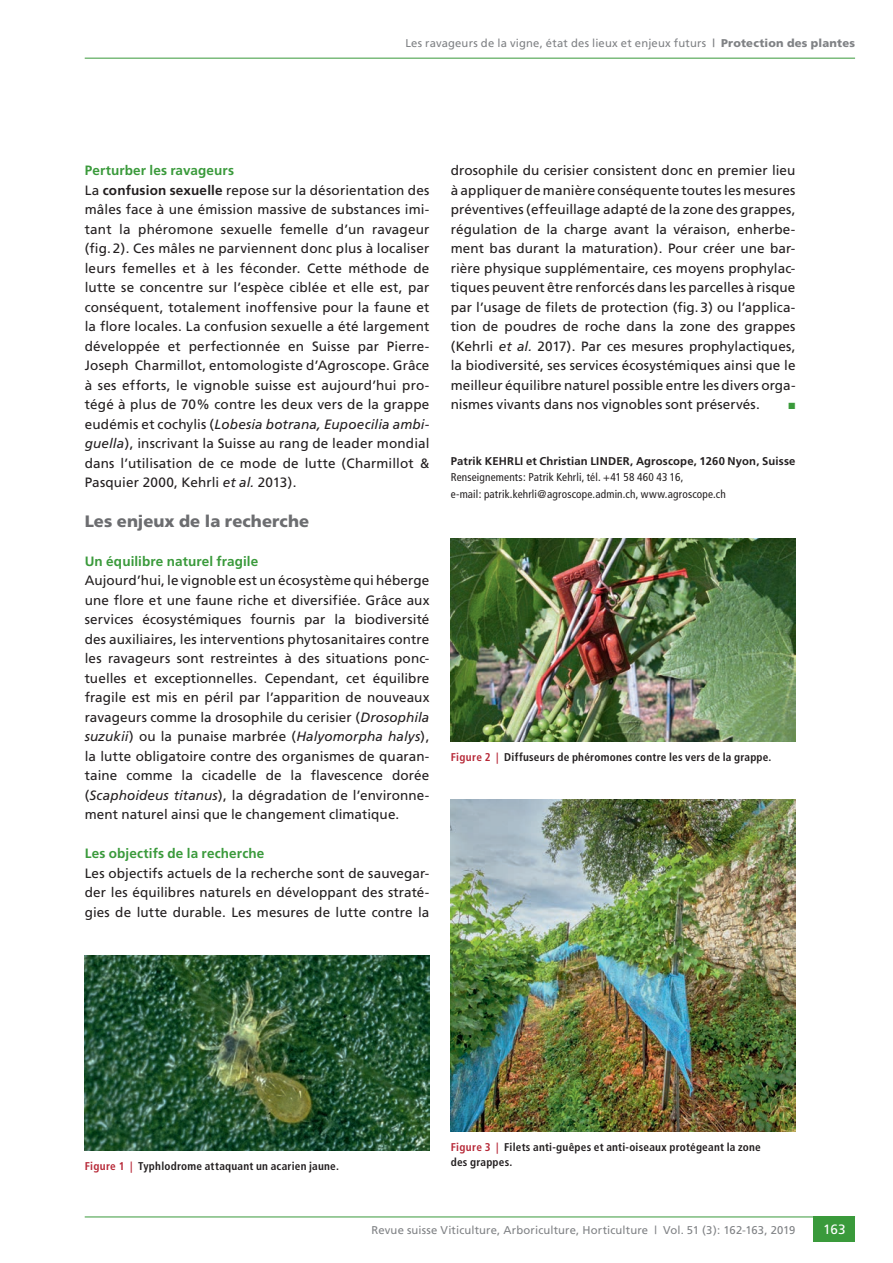
<style>
.page{position:relative;width:893px;height:1263px;background:#fff}
.page>*{position:absolute;margin:0;border:0;box-sizing:border-box;transform-origin:0 0}
.t1{font:900 16.5px "Frutiger";letter-spacing:.005em;color:#6c6d70}
.t2{font:13.5px/19.5px "Frutiger";letter-spacing:.01em;color:#231f20;text-align:justify}
.t3{font:700 13.5px "Frutiger";letter-spacing:.01em;color:#3a9a3b}
.t4{font:13.5px "Frutiger";color:#fff}
.t5{font:700 condensed 11.25px/15px "Frutiger";letter-spacing:.02em;color:#231f20}
.t6{font:11.25px "Frutiger";letter-spacing:.015em;color:#808285}
.t7{font:condensed 11.25px/16.5px "Frutiger";letter-spacing:.015em;color:#231f20}
.t8{font:700 11.25px "Frutiger";letter-spacing:.015em;color:#231f20}
.t9{font:9px "Zapf Dingbats ITC";color:#3a9a3b}
.s1{font-weight:700}
.s2{font-weight:900}
.s3{font-weight:700;color:#3a9a3b}
.s4{font-style:italic}
.s5{color:#b72837}
</style>
<div class="page">
<hr style="left:85px;top:58px;width:769px;height:1px;background:#3a9a3b">
<hr style="left:85px;top:1216px;width:769px;height:1px;background:#3a9a3b">
<div style="left:813px;top:1216px;width:41px;height:25px;background:#3a9a3b"></div>
<img style="left:85px;top:955px;width:344px;height:195px">
<img style="left:450px;top:799px;width:345px;height:332px">
<img style="left:450px;top:538px;width:345px;height:203px">
<p class="t6" style="left:405px;top:36px;width:451px">Les ravageurs de la vigne, état des lieux et enjeux futurs <span class="s1">|</span> <span class="s2">Protection des plantes</span></p>
<p class="t2" style="left:85px;top:161px;width:346px;text-align:left"><span class="s3">Perturber les ravageurs<br></span>La <span class="s1">confusion sexuelle</span> repose sur la désorientation des mâles face à une émission massive de substances imi&shy;tant la phéromone sexuelle femelle d’un ravageur (fig.2). Ces mâles ne parviennent donc plus à localiser leurs femelles et à les féconder. Cette méthode de lutte se concentre sur l’espèce ciblée et elle est, par conséquent, totalement inoffensive pour la faune et la flore locales. La confusion sexuelle a été largement développée et perfectionnée en Suisse par Pierre-Joseph Charmillot, entomologiste d’Agroscope. Grâce à ses efforts, le vignoble suisse est aujourd’hui pro&shy;tégé à plus de 70% contre les deux vers de la grappe eudémis et cochylis (<span class="s4">Lobesia botrana, Eupoecilia ambi&shy;guella</span>), inscrivant la Suisse au rang de leader mondial dans l’utilisation de ce mode de lutte (Charmillot &amp; Pasquier 2000, Kehrli <span class="s4">et al.</span> 2013).</p>
<p class="t1" style="left:85px;top:510px;width:226px">Les enjeux de la recherche</p>
<p class="t3" style="left:85px;top:552px;width:175px">Un équilibre naturel fragile</p>
<p class="t2" style="left:85px;top:570px;width:346px">Aujourd’hui, le vignoble est un écosystème qui héberge une flore et une faune riche et diversifiée. Grâce aux services écosystémiques fournis par la biodiversité des auxiliaires, les interventions phytosanitaires contre les ravageurs sont restreintes à des situations ponc&shy;tuelles et exceptionnelles. Cependant, cet équilibre fragile est mis en péril par l’apparition de nouveaux ravageurs comme la drosophile du cerisier (<span class="s4">Drosophila suzukii</span>) ou la punaise marbrée (<span class="s4">Halyomorpha halys</span>), la lutte obligatoire contre des organismes de quaran&shy;taine comme la cicadelle de la flavescence dorée (<span class="s4">Scaphoideus titanus</span>), la dégradation de l’environne&shy;ment naturel ainsi que le changement climatique.</p>
<p class="t3" style="left:85px;top:845px;width:181px">Les objectifs de la recherche</p>
<p class="t2" style="left:85px;top:862px;width:346px">Les objectifs actuels de la recherche sont de sauvegar&shy;der les équilibres naturels en développant des straté&shy;gies de lutte durable. Les mesures de lutte contre la</p>
<p class="t2" style="left:450px;top:160px;width:346px">drosophile du cerisier consistent donc en premier lieu à appliquer de manière conséquente toutes les mesures préventives (effeuillage adapté de la zone des grappes, régulation de la charge avant la véraison, enherbe&shy;ment bas durant la maturation). Pour créer une bar&shy;rière physique supplémentaire, ces moyens prophylac&shy;tiques peuvent être renforcés dans les parcelles à risque par l’usage de filets de protection (fig.3) ou l’applica&shy;tion de poudres de roche dans la zone des grappes (Kehrli <span class="s4">et al.</span> 2017). Par ces mesures prophylactiques, la biodiversité, ses services écosystémiques ainsi que le meilleur équilibre naturel possible entre les divers orga&shy;nismes vivants dans nos vignobles sont préservés.</p>
<p class="t9" style="left:788px;top:402px;width:8px">■</p>
<p class="t8" style="left:450px;top:454px;width:346px">Patrik KEHRLI et Christian LINDER, Agroscope, 1260 Nyon, Suisse</p>
<p class="t7" style="left:450px;top:469px;width:276px">Renseignements: Patrik Kehrli, tél. +41 58 460 43 16,<br>e-mail: patrik.kehrli@agroscope.admin.ch, www.agroscope.ch</p>
<p class="t5" style="left:450px;top:749px;width:322px"><span class="s5">Figure 2 |</span> Diffuseurs de phéromones contre les vers de la grappe.</p>
<p class="t5" style="left:85px;top:1158px;width:256px"><span class="s5">Figure 1 |</span> Typhlodrome attaquant un acarien jaune.</p>
<p class="t5" style="left:450px;top:1139px;width:311px"><span class="s5">Figure 3 |</span> Filets anti-guêpes et anti-oiseaux protégeant la zone des grappes.</p>
<p class="t6" style="left:371px;top:1222px;width:425px">Revue suisse Viticulture, Arboriculture, Horticulture | Vol. 51 (3): 162-163, 2019</p>
<p class="t4" style="left:822px;top:1221px;width:24px">163</p>
</div>
